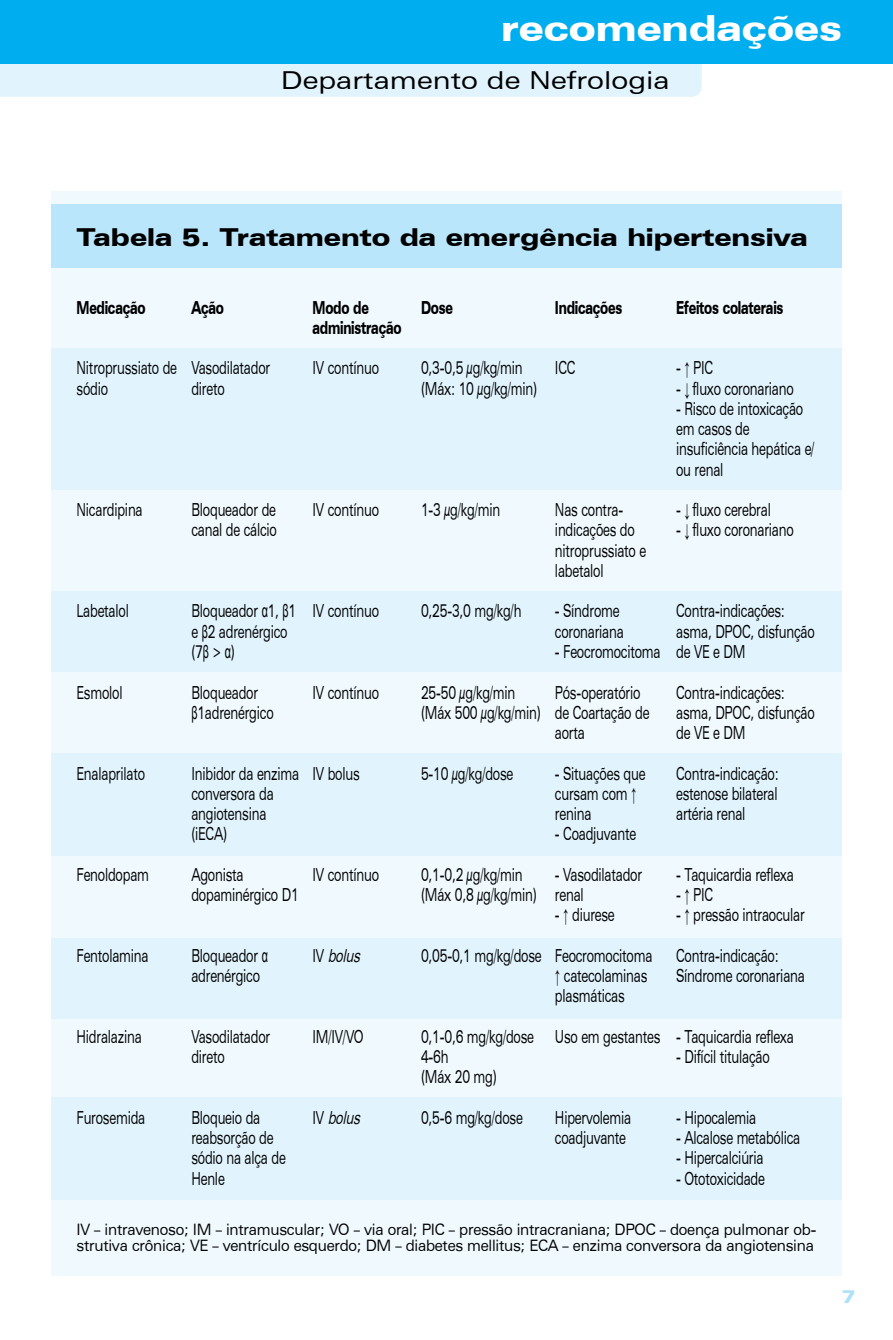
<style>
.page{position:relative;width:893px;height:1340px;background:#fff}
.page>*{position:absolute;margin:0;border:0;box-sizing:border-box;transform-origin:0 0}
.t1{font:900 expanded 36px "Zurich BT";color:#fff}
.t2{font:900 expanded 24.75px "Zurich BT";color:#000}
.t3{font:expanded 24.75px "Zurich BT";color:#000}
.t4{font:expanded 18px/20.2px "Zurich BT";letter-spacing:-.02em;color:#000;scale:.6 1}
.t5{font:900 expanded 18px/20.2px "Zurich BT";letter-spacing:-.02em;color:#000;scale:.6 1}
.t6{font:italic expanded 18px "Zurich BT";color:#000;scale:.6 1}
.t7{font:900 expanded 18px "Zurich BT";color:#abe1fa}
.t8{font:expanded 15.75px/15.8px "Zurich BT";letter-spacing:-.02em;color:#000;scale:.8 1}
.s1{font-family:"Arial";font-stretch:normal}
.s2{font-style:normal}
</style>
<div class="page">
<div style="left:0;top:64px;width:702px;height:33px;background:#e1f4fd"></div>
<div style="left:0;top:0;width:893px;height:64px;background:#00aeef"></div>
<div style="left:51px;top:191px;width:791px;height:1085px;background:#eff9fe"></div>
<div style="left:51px;top:348px;width:791px;height:141px;background:#e1f4fd"></div>
<div style="left:51px;top:753px;width:791px;height:102px;background:#e1f4fd"></div>
<div style="left:51px;top:204px;width:791px;height:64px;background:#b9e6fa"></div>
<div style="left:51px;top:591px;width:791px;height:81px;background:#e1f4fd"></div>
<div style="left:51px;top:938px;width:791px;height:80px;background:#e1f4fd"></div>
<div style="left:51px;top:1097px;width:791px;height:103px;background:#e1f4fd"></div>
<h1 class="t1" style="left:501px;top:7px;width:342px">recomendações</h1>
<h2 class="t3" style="left:281px;top:66px;width:390px">Departamento de Nefrologia</h2>
<h2 class="t2" style="left:77px;top:222px;width:733px">Tabela 5. Tratamento da emergência hipertensiva</h2>
<p class="t5" style="left:77px;top:297px;width:116px">Medicação</p>
<p class="t5" style="left:191px;top:297px;width:56px">Ação</p>
<p class="t4" style="left:77px;top:358px;width:169px">Nitroprussiato de sódio</p>
<p class="t4" style="left:191px;top:358px;width:133px">Vasodilatador direto</p>
<p class="t5" style="left:313px;top:297px;width:150px">Modo de administração</p>
<p class="t4" style="left:313px;top:358px;width:112px">IV contínuo</p>
<p class="t4" style="left:77px;top:499px;width:112px">Nicardipina</p>
<p class="t4" style="left:191px;top:499px;width:144px">Bloqueador de canal de cálcio</p>
<p class="t4" style="left:313px;top:499px;width:112px">IV contínuo</p>
<p class="t4" style="left:77px;top:601px;width:89px">Labetalol</p>
<p class="t4" style="left:77px;top:682px;width:78px">Esmolol</p>
<p class="t4" style="left:191px;top:601px;width:177px">Bloqueador <span class="s1">α</span>1, <span class="s1">β</span>1 e <span class="s1">β</span>2 adrenérgico (7<span class="s1">β</span> &gt; <span class="s1">α</span>)</p>
<p class="t4" style="left:191px;top:682px;width:139px">Bloqueador <span class="s1">β</span>1adrenérgico</p>
<p class="t4" style="left:313px;top:601px;width:112px">IV contínuo</p>
<p class="t4" style="left:313px;top:682px;width:112px">IV contínuo</p>
<p class="t4" style="left:77px;top:763px;width:116px">Enalaprilato</p>
<p class="t4" style="left:77px;top:864px;width:122px">Fenoldopam</p>
<p class="t4" style="left:191px;top:763px;width:181px">Inibidor da enzima conversora da angiotensina (iECA)</p>
<p class="t4" style="left:191px;top:864px;width:181px">Agonista dopaminérgico D1</p>
<p class="t4" style="left:313px;top:763px;width:80px">IV bolus</p>
<p class="t4" style="left:313px;top:864px;width:112px">IV contínuo</p>
<p class="t4" style="left:77px;top:945px;width:122px">Fentolamina</p>
<p class="t4" style="left:191px;top:945px;width:129px">Bloqueador <span class="s1">α </span>adrenérgico</p>
<p class="t6" style="left:313px;top:945px;width:87px"><span class="s2">I V</span> bolus</p>
<p class="t4" style="left:77px;top:1026px;width:110px">Hidralazina</p>
<p class="t4" style="left:191px;top:1026px;width:133px">Vasodilatador direto</p>
<p class="t4" style="left:313px;top:1026px;width:87px">IM/IV/VO</p>
<p class="t4" style="left:77px;top:1107px;width:116px">Furosemida</p>
<p class="t4" style="left:191px;top:1107px;width:159px">Bloqueio da reabsorção de sódio na alça de<br>Henle</p>
<p class="t6" style="left:313px;top:1107px;width:87px"><span class="s2">I V</span> bolus</p>
<p class="t5" style="left:421px;top:297px;width:55px">Dose</p>
<p class="t5" style="left:555px;top:297px;width:113px">Indicações</p>
<p class="t5" style="left:676px;top:297px;width:180px">Efeitos colaterais</p>
<p class="t4" style="left:421px;top:358px;width:195px">0,3-0,5 μg/kg/min (Máx: 10 μg/kg/min)</p>
<p class="t4" style="left:555px;top:358px;width:36px">ICC</p>
<p class="t4" style="left:421px;top:499px;width:134px">1-3 μg/kg/min</p>
<p class="t4" style="left:421px;top:601px;width:169px">0,25-3,0 mg/kg/h</p>
<p class="t4" style="left:421px;top:682px;width:201px">25-50 μg/kg/min (Máx 500 μg/kg/min)</p>
<p class="t4" style="left:421px;top:763px;width:155px">5-10 μg/kg/dose</p>
<p class="t4" style="left:421px;top:864px;width:195px">0,1-0,2 μg/kg/min (Máx 0,8 μg/kg/min)</p>
<p class="t4" style="left:421px;top:945px;width:203px">0,05-0,1 mg/kg/dose</p>
<p class="t4" style="left:421px;top:1026px;width:190px">0,1-0,6 mg/kg/dose<br>4-6h<br>(Máx 20 mg)</p>
<p class="t4" style="left:421px;top:1107px;width:171px">0,5-6 mg/kg/dose</p>
<p class="t4" style="left:555px;top:499px;width:153px">Nas contra&shy;indicações do nitroprussiato e labetalol</p>
<p class="t4" style="left:555px;top:601px;width:116px">- Síndrome coronariana</p>
<p class="t4" style="left:555px;top:641px;width:178px">- Feocromocitoma</p>
<p class="t4" style="left:555px;top:682px;width:159px">Pós-operatório de Coartação de aorta</p>
<p class="t4" style="left:555px;top:763px;width:152px">- Situações que cursam com <span class="s1">↑ </span>renina</p>
<p class="t4" style="left:555px;top:823px;width:137px">- Coadjuvante</p>
<p class="t4" style="left:555px;top:864px;width:147px">- Vasodilatador renal</p>
<p class="t4" style="left:555px;top:904px;width:101px">- <span class="s1">↑</span> diurese</p>
<p class="t4" style="left:555px;top:945px;width:164px">Feocromocitoma <span class="s1">↑</span> catecolaminas plasmáticas</p>
<p class="t4" style="left:555px;top:1026px;width:177px">Uso em gestantes</p>
<p class="t4" style="left:555px;top:1107px;width:128px">Hipervolemia coadjuvante</p>
<p class="t4" style="left:676px;top:358px;width:63px">- <span class="s1">↑</span> PIC</p>
<p class="t4" style="left:676px;top:378px;width:197px">- <span class="s1">↓</span> fluxo coronariano</p>
<p class="t4" style="left:676px;top:398px;width:232px">- Risco de intoxicação em casos de insuficiência hepática e/ ou renal</p>
<p class="t4" style="left:676px;top:499px;width:159px">- <span class="s1">↓</span> fluxo cerebral</p>
<p class="t4" style="left:676px;top:520px;width:197px">- <span class="s1">↓</span> fluxo coronariano</p>
<p class="t4" style="left:676px;top:601px;width:232px">Contra-indicações: asma, DPOC, disfunção de VE e DM</p>
<p class="t4" style="left:676px;top:682px;width:232px">Contra-indicações: asma, DPOC, disfunção de VE e DM</p>
<p class="t4" style="left:676px;top:763px;width:173px;text-align:justify">Contra-indicação: estenose bilateral artéria renal</p>
<p class="t4" style="left:676px;top:864px;width:198px">- Taquicardia reflexa</p>
<p class="t4" style="left:676px;top:884px;width:63px">- <span class="s1">↑</span> PIC</p>
<p class="t4" style="left:676px;top:904px;width:216px">- <span class="s1">↑</span> pressão intraocular</p>
<p class="t4" style="left:676px;top:945px;width:216px">Contra-indicação:<br>Síndrome coronariana</p>
<p class="t4" style="left:676px;top:1026px;width:198px">- Taquicardia reflexa</p>
<p class="t4" style="left:676px;top:1046px;width:158px">- Difícil titulação</p>
<p class="t4" style="left:676px;top:1107px;width:135px">- Hipocalemia</p>
<p class="t4" style="left:676px;top:1127px;width:209px">- Alcalose metabólica</p>
<p class="t4" style="left:676px;top:1147px;width:147px">- Hipercalciúria</p>
<p class="t4" style="left:676px;top:1168px;width:149px">- Ototoxicidade</p>
<p class="t8" style="left:77px;top:1221px;width:926px">IV – intravenoso; IM – intramuscular; VO – via oral; PIC – pressão intracraniana; DPOC – doença pulmonar ob&shy;strutiva crônica; VE – ventrículo esquerdo; DM – diabetes mellitus; ECA – enzima conversora da angiotensina</p>
<p class="t7" style="left:842px;top:1285px;width:15px">7</p>
</div>
